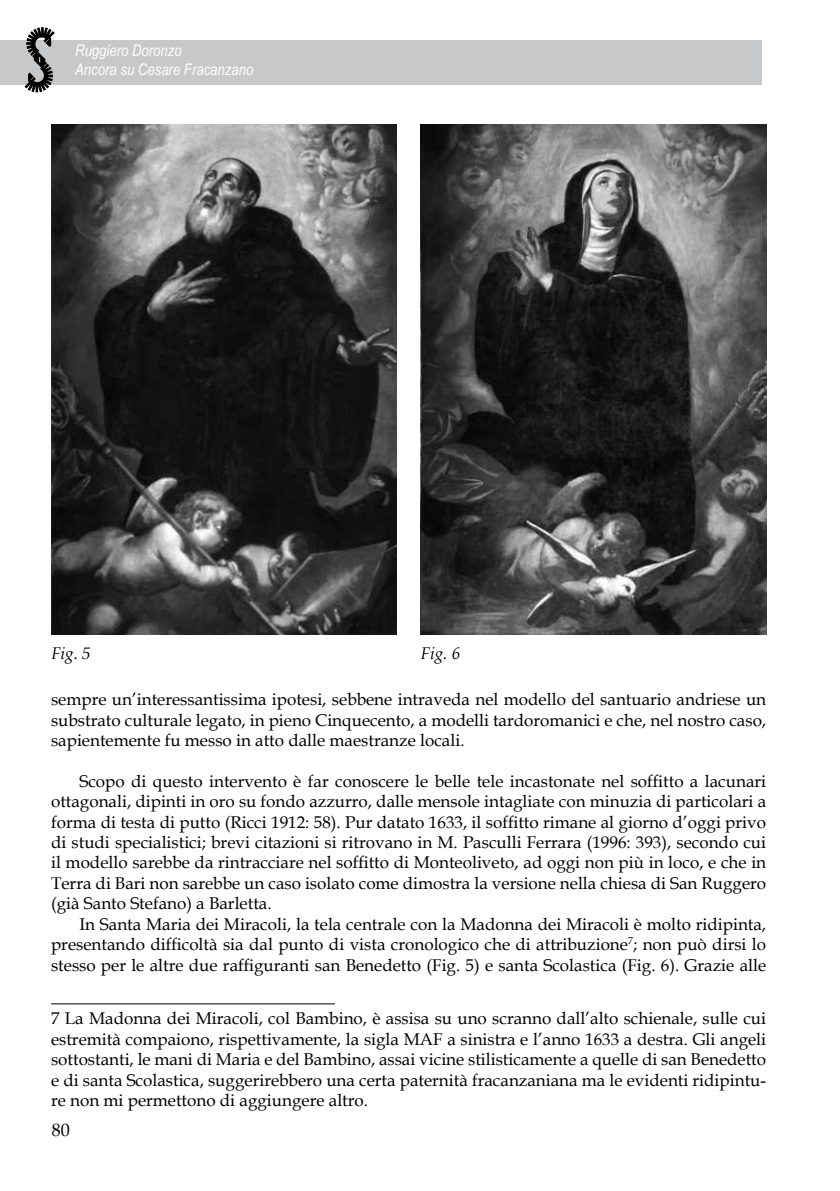
<style>
.page{position:relative;width:840px;height:1191px;background:#fff}
.page>*{position:absolute;margin:0;border:0;box-sizing:border-box;transform-origin:0 0}
.t1{font:18px "Book Antiqua";color:#000}
.t2{font:17px/20.4px "Book Antiqua";color:#000;text-align:justify}
.t3{font:italic 17px "Book Antiqua";color:#000}
.t4{font:italic 16px/19.2px "Arial Narrow";color:#fff}
</style>
<div class="page">
<div style="left:0;top:40px;width:762px;height:45px;background:#c7c8ca"></div>
<svg style="left:25px;top:27px;width:30px;height:65px"></svg>
<hr style="left:51px;top:1003px;width:283px;height:1px;background:#000">
<img style="left:51px;top:125px;width:345px;height:509px">
<img style="left:420px;top:125px;width:345px;height:509px">
<p class="t4" style="left:75px;top:41px;width:179px">Ruggiero Doronzo<br>Ancora su Cesare Fracanzano</p>
<p class="t3" style="left:51px;top:641px;width:41px">Fig. 5</p>
<p class="t3" style="left:420px;top:641px;width:41px">Fig. 6</p>
<p class="t2" style="left:51px;top:689px;width:716px">sempre un’interessantissima ipotesi, sebbene intraveda nel modello del santuario andriese un substrato culturale legato, in pieno Cinquecento, a modelli tardoromanici e che, nel nostro caso, sapientemente fu messo in atto dalle maestranze locali.</p>
<p class="t2" style="left:51px;top:770px;width:716px;text-indent:28px">Scopo di questo intervento è far conoscere le belle tele incastonate nel soffitto a lacunari ottagonali, dipinti in oro su fondo azzurro, dalle mensole intagliate con minuzia di particolari a forma di testa di putto (Ricci 1912: 58). Pur datato 1633, il soffitto rimane al giorno d’oggi privo di studi specialistici; brevi citazioni si ritrovano in M. Pasculli Ferrara (1996: 393), secondo cui il modello sarebbe da rintracciare nel soffitto di Monteoliveto, ad oggi non più in loco, e che in Terra di Bari non sarebbe un caso isolato come dimostra la versione nella chiesa di San Ruggero (già Santo Stefano) a Barletta.</p>
<p class="t2" style="left:51px;top:913px;width:716px;text-indent:28px">In Santa Maria dei Miracoli, la tela centrale con la Madonna dei Miracoli è molto ridipinta, presentando difficoltà sia dal punto di vista cronologico che di attribuzione<sup>7</sup>; non può dirsi lo stesso per le altre due raffiguranti san Benedetto (Fig. 5) e santa Scolastica (Fig. 6). Grazie alle</p>
<p class="t2" style="left:51px;top:1008px;width:716px">7 La Madonna dei Miracoli, col Bambino, è assisa su uno scranno dall’alto schienale, sulle cui estremità compaiono, rispettivamente, la sigla MAF a sinistra e l’anno 1633 a destra. Gli angeli sottostanti, le mani di Maria e del Bambino, assai vicine stilisticamente a quelle di san Benedetto e di santa Scolastica, suggerirebbero una certa paternità fracanzaniana ma le evidenti ridipintu&shy;re non mi permettono di aggiungere altro.</p>
<p class="t1" style="left:52px;top:1117px;width:19px">80</p>
</div>
